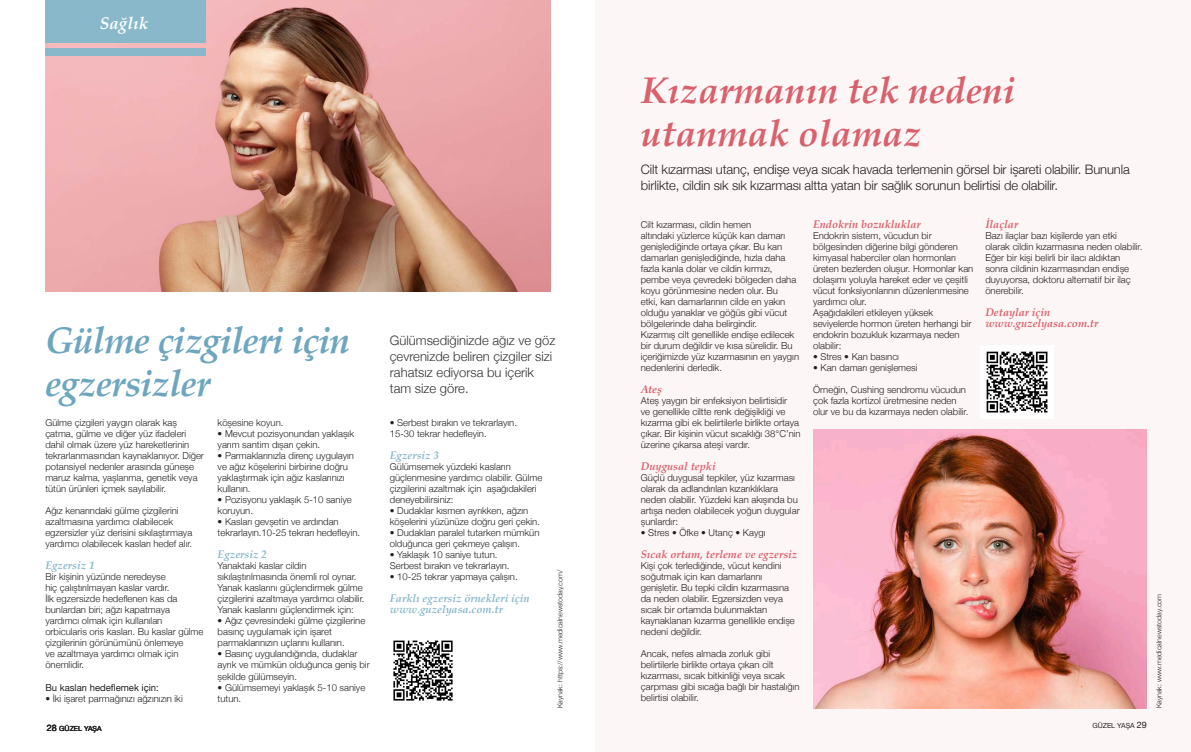
<style>
.page{position:relative;width:1191px;height:752px;background:#fff}
.page>*{position:absolute;margin:0;border:0;box-sizing:border-box;transform-origin:0 0}
.t1{font:italic 700 37px/43px "Palatino Linotype";color:#d9616b}
.t2{font:italic 700 37px/43px "Palatino Linotype";letter-spacing:-.025em;color:#6ea6bf}
.t3{font:italic 700 17px "Palatino Linotype";color:#fff}
.KUTU{font:300 13px/16px "Helvetica Neue";letter-spacing:-.01em;color:#231f20}
.KUTU-2{font:300 13px/16px "Helvetica Neue";color:#333}
.KUTU-3{font:italic 700 11px/11px "Palatino Linotype";color:#d9616b}
.KUTU-4{font:italic 700 11px/11px "Palatino Linotype";color:#89b8ca}
.KUTU-5{font:300 9.5px/11px "Helvetica Neue";color:#231f20}
.KUTU-6{font:9.5px "Helvetica Neue";color:#231f20}
.KUTU-7{font:300 7px "Helvetica Neue";color:#231f20}
.t4{font:7px "Helvetica Neue";color:#231f20}
.s1{font-size:9px}
</style>
<div class="page">
<div style="left:595px;top:0;width:596px;height:751px;background:#fdf6f6"></div>
<img style="left:45px;top:0;width:505px;height:291px">
<img style="left:813px;top:429px;width:333px;height:279px">
<div style="left:45px;top:0;width:161px;height:43px;background:#89b8ca"></div>
<div style="left:45px;top:48px;width:161px;height:8px;background:#89b8ca"></div>
<img style="left:393px;top:640px;width:60px;height:61px">
<img style="left:986px;top:351px;width:62px;height:62px">
<p class="t3" style="left:100px;top:11px;width:50px">Sağlık</p>
<p class="t2" style="left:45px;top:317px;width:307px">Gülme çizgileri için egzersizler</p>
<p class="KUTU-5" style="left:45px;top:416px;width:160px">Gülme çizgileri yaygın olarak kaş çatma, gülme ve diğer yüz ifadeleri dahil olmak üzere yüz hareketlerinin tekrarlanmasından kaynaklanıyor. Diğer potansiyel nedenler arasında güneşe maruz kalma, yaşlanma, genetik veya tütün ürünleri içmek sayılabilir.</p>
<p class="KUTU-5" style="left:45px;top:504px;width:148px">Ağız kenarındaki gülme çizgilerini azaltmasına yardımcı olabilecek egzersizler yüz derisini sıkılaştırmaya yardımcı olabilecek kasları hedef alır.</p>
<p class="KUTU-4" style="left:45px;top:559px;width:51px">Egzersiz 1</p>
<p class="KUTU-5" style="left:45px;top:570px;width:160px">Bir kişinin yüzünde neredeyse<br>hiç çalıştırılmayan kaslar vardır.<br>İlk egzersizde hedeflenen kas da bunlardan biri; ağzı kapatmaya yardımcı olmak için kullanılan orbicularis oris kasları. Bu kaslar gülme çizgilerinin görünümünü önlemeye<br>ve azaltmaya yardımcı olmak için önemlidir.</p>
<p class="KUTU-6" style="left:45px;top:680px;width:115px">Bu kasları hedeflemek için:</p>
<p class="KUTU-5" style="left:45px;top:691px;width:139px">• İki işaret parmağınızı ağzınızın iki</p>
<p class="KUTU-5" style="left:218px;top:416px;width:67px">köşesine koyun.</p>
<p class="KUTU-5" style="left:218px;top:427px;width:138px">• Mevcut pozisyonundan yaklaşık yarım santim dışarı çekin.</p>
<p class="KUTU-5" style="left:218px;top:449px;width:138px">• Parmaklarınızla direnç uygulayın ve ağız köşelerini birbirine doğru yaklaştırmak için ağız kaslarınızı kullanın.</p>
<p class="KUTU-5" style="left:218px;top:493px;width:136px">• Pozisyonu yaklaşık 5-10 saniye koruyun.</p>
<p class="KUTU-5" style="left:218px;top:515px;width:144px">• Kasları gevşetin ve ardından tekrarlayın.10-25 tekrarı hedefleyin.</p>
<p class="KUTU-4" style="left:218px;top:548px;width:51px">Egzersiz 2</p>
<p class="KUTU-5" style="left:218px;top:559px;width:148px">Yanaktaki kaslar cildin sıkılaştırılmasında önemli rol oynar.<br>Yanak kaslarını güçlendirmek gülme çizgilerini azaltmaya yardımcı olabilir.<br>Yanak kaslarını güçlendirmek için:</p>
<p class="KUTU-5" style="left:218px;top:614px;width:149px">• Ağız çevresindeki gülme çizgilerine basınç uygulamak için işaret parmaklarınızın uçlarını kullanın.</p>
<p class="KUTU-5" style="left:218px;top:647px;width:154px">• Basınç uygulandığında, dudaklar ayrık ve mümkün olduğunca geniş bir şekilde gülümseyin.</p>
<p class="KUTU-5" style="left:218px;top:680px;width:149px">• Gülümsemeyi yaklaşık 5-10 saniye tutun.</p>
<p class="KUTU-2" style="left:390px;top:331px;width:167px">Gülümsediğinizde ağız ve göz çevrenizde beliren çizgiler sizi rahatsız ediyorsa bu içerik tam size göre.</p>
<p class="KUTU-5" style="left:390px;top:416px;width:129px">• Serbest bırakın ve tekrarlayın.</p>
<p class="KUTU-5" style="left:390px;top:427px;width:98px">15-30 tekrar hedefleyin.</p>
<p class="KUTU-4" style="left:390px;top:449px;width:51px">Egzersiz 3</p>
<p class="KUTU-5" style="left:390px;top:460px;width:154px">Gülümsemek yüzdeki kasların güçlenmesine yardımcı olabilir. Gülme çizgilerini azaltmak için aşağıdakileri deneyebilirsiniz:</p>
<p class="KUTU-5" style="left:390px;top:504px;width:152px">• Dudaklar kısmen ayrıkken, ağzın köşelerini yüzünüze doğru geri çekin.</p>
<p class="KUTU-5" style="left:390px;top:526px;width:151px">• Dudakları paralel tutarken mümkün olduğunca geri çekmeye çalışın.</p>
<p class="KUTU-5" style="left:390px;top:548px;width:109px">• Yaklaşık 10 saniye tutun.</p>
<p class="KUTU-5" style="left:390px;top:559px;width:121px">Serbest bırakın ve tekrarlayın.</p>
<p class="KUTU-5" style="left:390px;top:570px;width:129px">• 10-25 tekrar yapmaya çalışın.</p>
<p class="KUTU-4" style="left:390px;top:592px;width:141px">Farklı egzersiz örnekleri için www.guzelyasa.com.tr</p>
<p class="KUTU-7" style="left:554px;top:708px;width:140px;rotate:-90deg">Kaynak: https://www.medicalnewstoday.com/</p>
<p class="t1" style="left:641px;top:67px;width:376px">Kızarmanın tek nedeni utanmak olamaz</p>
<p class="KUTU" style="left:641px;top:160px;width:490px">Cilt kızarması utanç, endişe veya sıcak havada terlemenin görsel bir işareti olabilir. Bununla birlikte, cildin sık sık kızarması altta yatan bir sağlık sorunun belirtisi de olabilir.</p>
<p class="KUTU-5" style="left:641px;top:218px;width:157px">Cilt kızarması, cildin hemen<br>altındaki yüzlerce küçük kan damarı genişlediğinde ortaya çıkar. Bu kan damarları genişlediğinde, hızla daha fazla kanla dolar ve cildin kırmızı, pembe veya çevredeki bölgeden daha koyu görünmesine neden olur. Bu etki, kan damarlarının cilde en yakın olduğu yanaklar ve göğüs gibi vücut bölgelerinde daha belirgindir.</p>
<p class="KUTU-5" style="left:641px;top:328px;width:160px">Kızarmış cilt genellikle endişe edilecek bir durum değildir ve kısa sürelidir. Bu içeriğimizde yüz kızarmasının en yaygın nedenlerini derledik.</p>
<p class="KUTU-3" style="left:641px;top:383px;width:23px">Ateş</p>
<p class="KUTU-5" style="left:641px;top:394px;width:161px">Ateş yaygın bir enfeksiyon belirtisidir<br>ve genellikle ciltte renk değişikliği ve kızarma gibi ek belirtilerle birlikte ortaya çıkar. Bir kişinin vücut sıcaklığı 38°C’nin üzerine çıkarsa ateşi vardır.</p>
<p class="KUTU-3" style="left:641px;top:460px;width:76px">Duygusal tepki</p>
<p class="KUTU-5" style="left:641px;top:471px;width:160px">Güçlü duygusal tepkiler, yüz kızarması olarak da adlandırılan kızarıklıklara neden olabilir. Yüzdeki kan akışında bu artışa neden olabilecek yoğun duygular şunlardır:</p>
<p class="KUTU-5" style="left:641px;top:526px;width:126px">• Stres • Öfke • Utanç • Kaygı</p>
<p class="KUTU-3" style="left:641px;top:548px;width:158px">Sıcak ortam, terleme ve egzersiz</p>
<p class="KUTU-5" style="left:641px;top:559px;width:155px">Kişi çok terlediğinde, vücut kendini soğutmak için kan damarlarını genişletir. Bu tepki cildin kızarmasına da neden olabilir. Egzersizden veya sıcak bir ortamda bulunmaktan kaynaklanan kızarma genellikle endişe nedeni değildir.</p>
<p class="KUTU-5" style="left:641px;top:647px;width:160px">Ancak, nefes almada zorluk gibi belirtilerle birlikte ortaya çıkan cilt kızarması, sıcak bitkinliği veya sıcak çarpması gibi sıcağa bağlı bir hastalığın belirtisi olabilir.</p>
<p class="KUTU-3" style="left:813px;top:218px;width:109px">Endokrin bozukluklar</p>
<p class="KUTU-5" style="left:813px;top:229px;width:162px">Endokrin sistem, vücudun bir bölgesinden diğerine bilgi gönderen kimyasal haberciler olan hormonları üreten bezlerden oluşur. Hormonlar kan dolaşımı yoluyla hareket eder ve çeşitli vücut fonksiyonlarının düzenlenmesine yardımcı olur.</p>
<p class="KUTU-5" style="left:813px;top:306px;width:160px">Aşağıdakileri etkileyen yüksek seviyelerde hormon üreten herhangi bir endokrin bozukluk kızarmaya neden olabilir:</p>
<p class="KUTU-5" style="left:813px;top:350px;width:87px">• Stres • Kan basıncı</p>
<p class="KUTU-5" style="left:813px;top:361px;width:106px">• Kan damarı genişlemesi</p>
<p class="KUTU-5" style="left:813px;top:383px;width:157px">Örneğin, Cushing sendromu vücudun çok fazla kortizol üretmesine neden olur ve bu da kızarmaya neden olabilir.</p>
<p class="KUTU-3" style="left:985px;top:218px;width:35px">İlaçlar</p>
<p class="KUTU-5" style="left:985px;top:229px;width:158px">Bazı ilaçlar bazı kişilerde yan etki olarak cildin kızarmasına neden olabilir.<br>Eğer bir kişi belirli bir ilacı aldıktan sonra cildinin kızarmasından endişe duyuyorsa, doktoru alternatif bir ilaç önerebilir.</p>
<p class="KUTU-3" style="left:985px;top:306px;width:115px">Detaylar için www.guzelyasa.com.tr</p>
<p class="t4" style="left:47px;top:723px;width:56px"><span class="s1">28</span> GÜZEL YAŞA</p>
<p class="t4" style="left:1092px;top:719px;width:56px">GÜZEL YAŞA <span class="s1">29</span></p>
<p class="KUTU-7" style="left:1153px;top:708px;width:116px;rotate:-90deg">Kaynak: www.medicalnewstoday.com</p>
</div>
